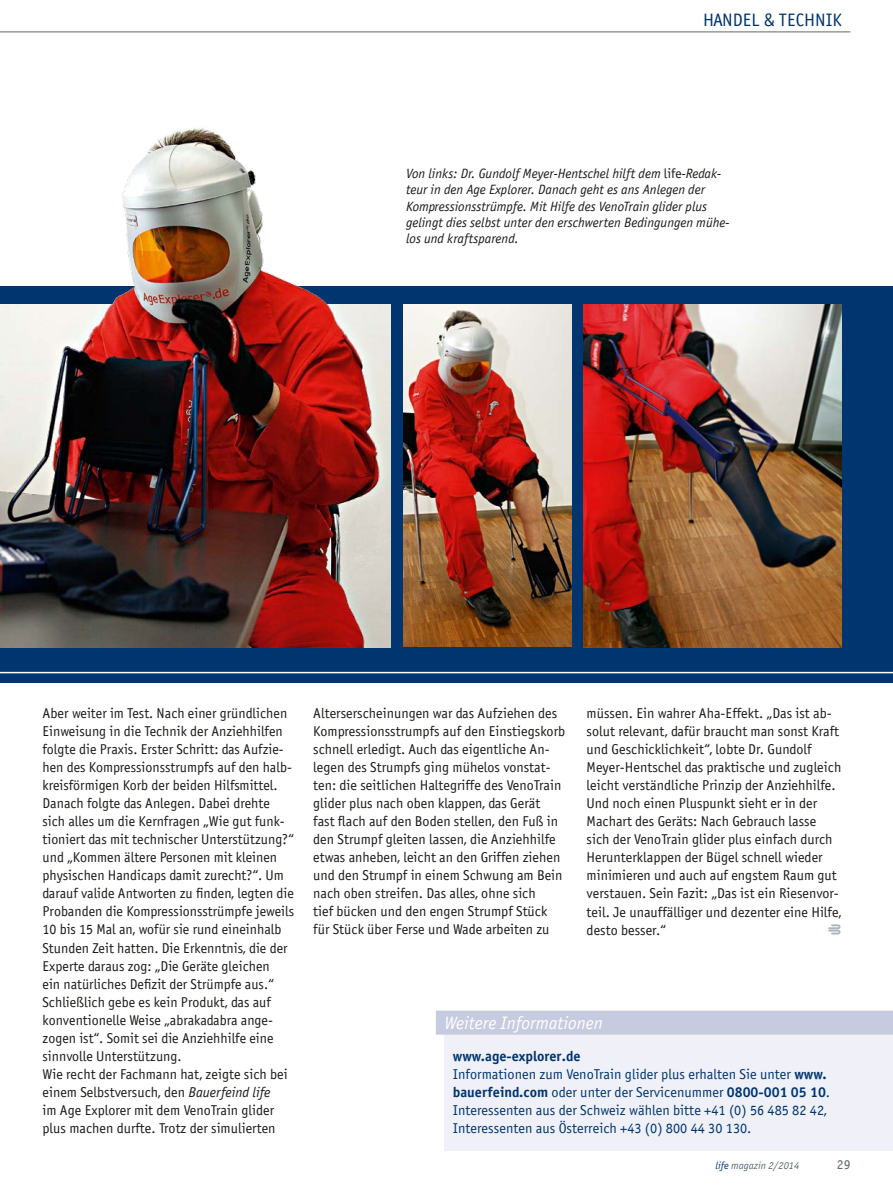
<style>
.page{position:relative;width:893px;height:1191px;background:#fff}
.page>*{position:absolute;margin:0;border:0;box-sizing:border-box;transform-origin:0 0}
.t1{font:italic 18px "BF Officina Sans N";color:#fff}
.t2{font:18px "BF Officina Sans N";color:#003570}
.t3{font:14.25px/18px "BF Officina Sans N";color:#1a1a18}
.t4{font:14.25px/18px "BF Officina Sans N";color:#003570}
.t5{font:italic 13.5px/16.2px "BF Officina Sans N";color:#1a1a18}
.t6{font:13.5px "BF Officina Sans N";color:#5d686d}
.t7{font:italic 10.5px "BF Officina Sans N";color:#5d686d}
.t8{font:7.5px "BF Officina Sans N";color:#adb6bc}
.s1{font-style:normal}
.s2{font-style:italic}
.s3{font-weight:700}
.s4{color:#003570}
</style>
<div class="page">
<hr style="left:0;top:32px;width:850px;height:1px;background:#5d686d">
<div style="left:0;top:286px;width:893px;height:396px;background:#003570"></div>
<hr style="left:0;top:672px;width:893px;height:1px;background:#fff">
<img style="left:403px;top:304px;width:168px;height:342px">
<img style="left:584px;top:304px;width:258px;height:343px">
<div style="left:444px;top:1032px;width:449px;height:118px;background:#f0f1f8"></div>
<div style="left:436px;top:1010px;width:457px;height:24px;background:#c6cbe0"></div>
<img style="left:0;top:128px;width:391px;height:519px">
<p class="t2" style="left:703px;top:7px;width:140px">HANDEL &amp; TECHNIK</p>
<p class="t5" style="left:406px;top:166px;width:325px">Von links: Dr. Gundolf Meyer-Hentschel hilft dem <span class="s1">life</span>-Redak&shy;teur in den Age Explorer. Danach geht es ans Anlegen der Kompressionsstrümpfe. Mit Hilfe des VenoTrain glider plus gelingt dies selbst unter den erschwerten Bedingungen mühe&shy;los und kraftsparend.</p>
<p class="t3" style="left:43px;top:704px;width:253px">Aber weiter im Test. Nach einer gründlichen Einweisung in die Technik der Anziehhilfen folgte die Praxis. Erster Schritt: das Aufzie&shy;hen des Kompressionsstrumpfs auf den halb&shy;kreisförmigen Korb der beiden Hilfsmittel.<br>Danach folgte das Anlegen. Dabei drehte sich alles um die Kernfragen „Wie gut funk&shy;tioniert das mit technischer Unterstützung?“ und „Kommen ältere Personen mit kleinen physischen Handicaps damit zurecht?“. Um darauf valide Antworten zu finden, legten die Probanden die Kompressionsstrümpfe jeweils 10 bis 15 Mal an, wofür sie rund eineinhalb Stunden Zeit hatten. Die Erkenntnis, die der Experte daraus zog: „Die Geräte gleichen<br>ein natürliches Defizit der Strümpfe aus.“ Schließlich gebe es kein Produkt, das auf konventionelle Weise „abrakadabra ange&shy;zogen ist“. Somit sei die Anziehhilfe eine sinnvolle Unterstützung.<br>Wie recht der Fachmann hat, zeigte sich bei einem Selbstversuch, den <span class="s2">Bauerfeind life<br></span>im Age Explorer mit dem VenoTrain glider plus machen durfte. Trotz der simulierten</p>
<p class="t3" style="left:313px;top:704px;width:253px">Alterserscheinungen war das Aufziehen des Kompressionsstrumpfs auf den Einstiegskorb schnell erledigt. Auch das eigentliche An&shy;legen des Strumpfs ging mühelos vonstat&shy;ten: die seitlichen Haltegriffe des VenoTrain glider plus nach oben klappen, das Gerät fast flach auf den Boden stellen, den Fuß in den Strumpf gleiten lassen, die Anziehhilfe etwas anheben, leicht an den Griffen ziehen und den Strumpf in einem Schwung am Bein nach oben streifen. Das alles, ohne sich<br>tief bücken und den engen Strumpf Stück für Stück über Ferse und Wade arbeiten zu</p>
<p class="t3" style="left:587px;top:704px;width:256px">müssen. Ein wahrer Aha-Effekt. „Das ist ab&shy;solut relevant, dafür braucht man sonst Kraft und Geschicklichkeit“, lobte Dr. Gundolf Meyer-Hentschel das praktische und zugleich leicht verständliche Prinzip der Anziehhilfe.<br>Und noch einen Pluspunkt sieht er in der Machart des Geräts: Nach Gebrauch lasse sich der VenoTrain glider plus einfach durch Herunterklappen der Bügel schnell wieder minimieren und auch auf engstem Raum gut verstauen. Sein Fazit: „Das ist ein Riesenvor&shy;teil. Je unauffälliger und dezenter eine Hilfe, desto besser.“</p>
<p class="t8" style="left:828px;top:924px;width:15px">†</p>
<p class="t1" style="left:444px;top:1013px;width:160px">Weitere Informationen</p>
<p class="t4" style="left:453px;top:1046px;width:379px"><span class="s3">www.age-explorer.de<br></span>Informationen zum VenoTrain glider plus erhalten Sie unter <span class="s3">www. bauerfeind.com</span> oder unter der Servicenummer <span class="s3">0800-001 05 10</span>.<br>Interessenten aus der Schweiz wählen bitte +41 (0) 56 485 82 42, Interessenten aus Österreich +43 (0) 800 44 30 130.</p>
<p class="t7" style="left:715px;top:1159px;width:85px"><span class="s4">life</span> magazin 2/2014</p>
<p class="t6" style="left:837px;top:1154px;width:15px">29</p>
</div>
